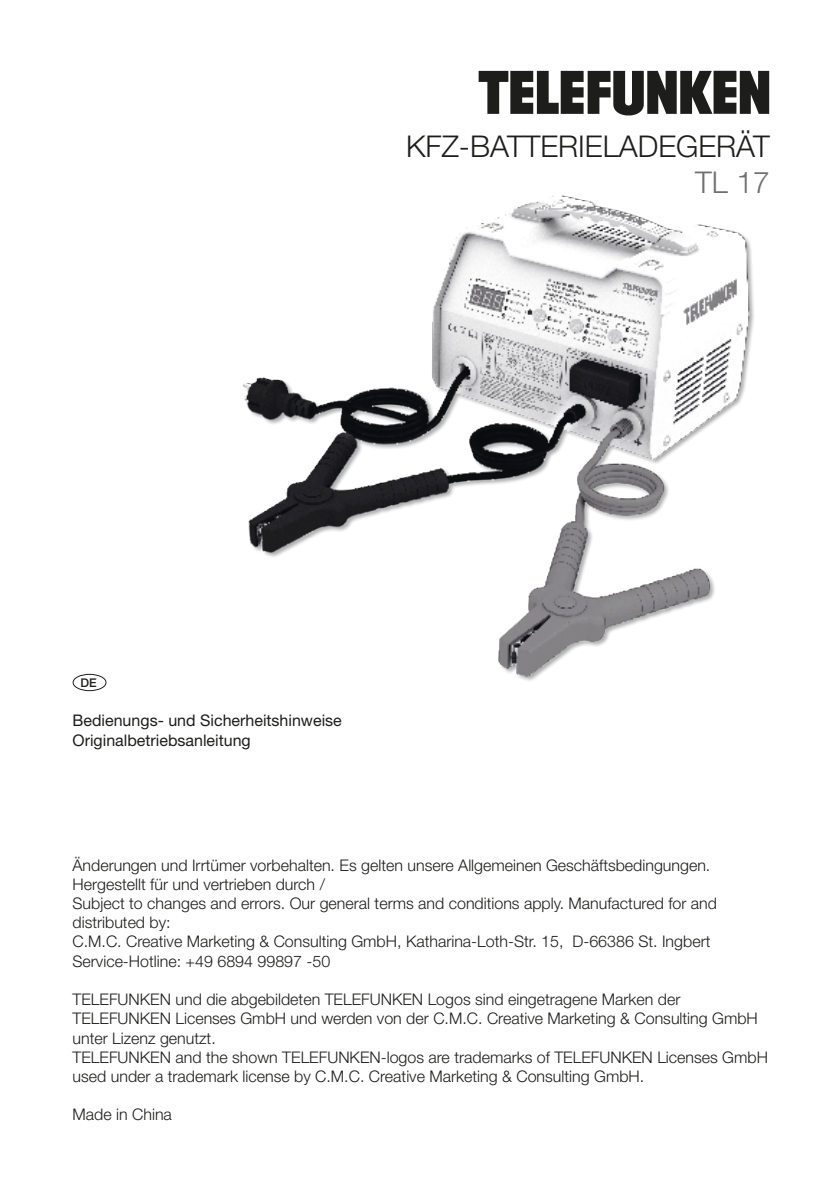
<style>
.page{position:relative;width:840px;height:1191px;background:#fff}
.page>*{position:absolute;margin:0;border:0;box-sizing:border-box;transform-origin:0 0}
.t1{font:300 30px "Helvetica Neue LT Std";color:#1d1d1b}
.t2{font:300 30px "Helvetica Neue LT Std";color:#706f6f}
.t3{font:300 16px/19.2px "Helvetica Neue LT Std";color:#1d1d1b}
.t4{font:16px/20px "Helvetica Neue LT Std";color:#1d1d1b}
.t5{font:500 12px "Helvetica Neue LT Std";color:#1d1d1b}
</style>
<div class="page">
<svg style="left:478px;top:71px;width:290px;height:45px"></svg>
<div style="left:73px;top:674px;width:33px;height:17px;border:1px solid #1d1d1b;border-radius:50%"></div>
<img style="left:243px;top:195px;width:511px;height:486px">
<h1 class="t1" style="left:406px;top:128px;width:365px">KFZ-BATTERIELADEGERÄT</h1>
<h1 class="t2" style="left:694px;top:164px;width:76px">TL 17</h1>
<p class="t5" style="left:80px;top:675px;width:18px">DE</p>
<p class="t4" style="left:72px;top:710px;width:271px">Bedienungs- und Sicherheitshinweise<br>Originalbetriebsanleitung</p>
<p class="t3" style="left:72px;top:855px;width:645px">Änderungen und Irrtümer vorbehalten. Es gelten unsere Allgemeinen Geschäftsbedingungen.<br>Hergestellt für und vertrieben durch /<br>Subject to changes and errors. Our general terms and conditions apply. Manufactured for and distributed by:<br>C.M.C. Creative Marketing &amp; Consulting GmbH, Katharina-Loth-Str. 15, D-66386 St. Ingbert Service-Hotline: +49 6894 99897 -50</p>
<p class="t3" style="left:72px;top:989px;width:696px">TELEFUNKEN und die abgebildeten TELEFUNKEN Logos sind eingetragene Marken der TELEFUNKEN Licenses GmbH und werden von der C.M.C. Creative Marketing &amp; Consulting GmbH unter Lizenz genutzt.<br>TELEFUNKEN and the shown TELEFUNKEN-logos are trademarks of TELEFUNKEN Licenses GmbH used under a trademark license by C.M.C. Creative Marketing &amp; Consulting GmbH.</p>
<p class="t3" style="left:72px;top:1104px;width:101px">Made in China</p>
</div>
